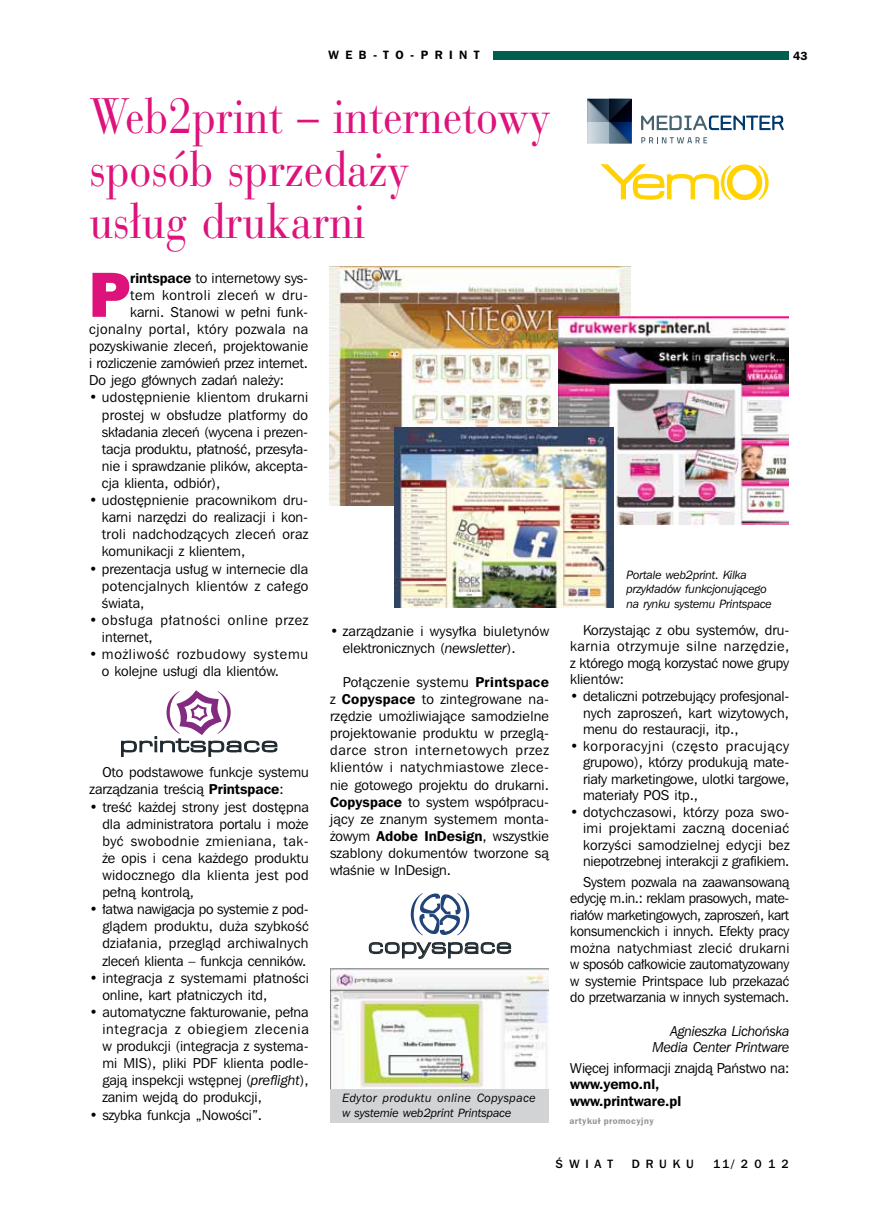
<style>
.page{position:relative;width:872px;height:1217px;background:#fff}
.page>*{position:absolute;margin:0;border:0;box-sizing:border-box;transform-origin:0 0}
.t1{font:800 63.9px "Frankfurt Gothic";color:#dd137b}
.t2{font:48px/52.5px "Parma";color:#dd137b}
.t3{font:22.35px "Eurostile Extended Roman DTC";color:#1e292e}
.t4{font:14.25px/17.1px "Frnk Goth ITC Bk PL";color:#000;text-align:justify}
.t5{font:14.25px/17.1px "Frnk Goth ITC Bk PL";letter-spacing:.055em;color:#000}
.t6{font:italic 14.25px/16.5px "Frnk Goth ITC Bk PL";letter-spacing:-.01em;color:#000;text-align:right}
.t7{font:14.25px/17.1px "Frnk Goth ITC Bk PL";letter-spacing:.05em;color:#000}
.t8{font:14.25px "Frnk Goth ITC Bk PL";letter-spacing:.035em;color:#000}
.t9{font:14.25px/17.1px "Frnk Goth ITC Dm PL";color:#000}
.t10{font:14.25px "Frnk Goth ITC Bk PL";letter-spacing:.04em;color:#000}
.t11{font:italic 12px/14.4px "Frnk Goth ITC Bk PL";letter-spacing:-.01em;color:#000}
.t12{font:italic 12px/14.4px "Frnk Goth ITC Bk PL";letter-spacing:.04em;color:#000}
.t13{font:12px "Frnk Goth ITC Md PL";letter-spacing:.49em;color:#000}
.t14{font:12px "Frnk Goth ITC Dm PL";letter-spacing:.53em;color:#000}
.t15{font:12px "P Franklin Demi A";color:#000}
.t16{font:700 9px "Frankfurt Gothic";letter-spacing:.05em;color:#939598}
.s1{font-family:"Frnk Goth ITC Dm PL"}
.s2{font-style:italic}
</style>
<div class="page">
<div style="left:330px;top:51px;width:459px;height:8px;background:#005f4f"></div>
<div style="left:329px;top:49px;width:163px;height:33px;background:#fff"></div>
<img style="left:331px;top:968px;width:217px;height:120px">
<svg style="left:601px;top:164px;width:167px;height:36px"></svg>
<img style="left:330px;top:267px;width:300px;height:238px">
<img style="left:559px;top:316px;width:229px;height:208px">
<img style="left:395px;top:427px;width:219px;height:180px">
<div style="left:331px;top:1088px;width:217px;height:34px;background:#d1d3d4"></div>
<svg style="left:121px;top:690px;width:156px;height:66px"></svg>
<svg style="left:369px;top:893px;width:142px;height:66px"></svg>
<svg style="left:641px;top:115px;width:142px;height:15px"></svg>
<svg style="left:641px;top:137px;width:66px;height:6px"></svg>
<svg style="left:587px;top:99px;width:44px;height:44px;background:#506379"></svg>
<p class="t14" style="left:329px;top:47px;width:152px">WEB-TO-PRINT</p>
<p class="t15" style="left:793px;top:49px;width:16px">43</p>
<h2 class="t2" style="left:89px;top:90px;width:462px">Web2print – internetowy sposób sprzedaży<br>usług drukarni</h2>
<h1 class="t1" style="left:89px;top:256px;width:43px">P</h1>
<p class="t4" style="left:130px;top:269px;width:179px"><span class="s1">rintspace</span> to internetowy sys-</p>
<p class="t10" style="left:130px;top:286px;width:179px">tem kontroli zleceń w dru-</p>
<p class="t4" style="left:130px;top:303px;width:179px">karni. Stanowi w pełni funk-</p>
<p class="t8" style="left:89px;top:320px;width:221px">cjonalny portal, który pozwala na</p>
<p class="t4" style="left:89px;top:337px;width:221px">pozyskiwanie zleceń, projektowanie</p>
<p class="t4" style="left:89px;top:354px;width:220px">i rozliczenie zamówień przez internet.</p>
<p class="t4" style="left:89px;top:371px;width:196px">Do jego głównych zadań należy:</p>
<p class="t4" style="left:102px;top:388px;width:208px;text-indent:-13px">• udostępnienie klientom drukarni prostej w obsłudze platformy do składania zleceń (wycena i prezen&shy;tacja produktu, płatność, przesyła&shy;nie i sprawdzanie plików, akcepta&shy;cja klienta, odbiór),</p>
<p class="t4" style="left:102px;top:491px;width:208px;text-indent:-13px">• udostępnienie pracownikom dru&shy;karni narzędzi do realizacji i kon&shy;troli nadchodzących zleceń oraz komunikacji z klientem,</p>
<p class="t4" style="left:102px;top:559px;width:208px;text-indent:-13px">• prezentacja usług w internecie dla potencjalnych klientów z całego świata,</p>
<p class="t7" style="left:102px;top:611px;width:208px;text-indent:-13px">• obsługa płatności online przez internet,</p>
<p class="t5" style="left:102px;top:645px;width:208px;text-indent:-13px">• możliwość rozbudowy systemu o kolejne usługi dla klientów.</p>
<p class="t4" style="left:90px;top:763px;width:221px;text-indent:13px">Oto podstawowe funkcje systemu zarządzania treścią <span class="s1">Printspace</span>:</p>
<p class="t4" style="left:102px;top:797px;width:208px;text-indent:-13px">• treść każdej strony jest dostępna dla administratora portalu i może być swobodnie zmieniana, tak&shy;że opis i cena każdego produktu widocznego dla klienta jest pod pełną kontrolą,</p>
<p class="t4" style="left:102px;top:900px;width:208px;text-indent:-13px">• łatwa nawigacja po systemie z pod&shy;glądem produktu, duża szybkość działania, przegląd archiwalnych zleceń klienta – funkcja cenników.</p>
<p class="t4" style="left:102px;top:968px;width:208px;text-indent:-13px">• integracja z systemami płatności online, kart płatniczych itd,</p>
<p class="t4" style="left:102px;top:1002px;width:208px;text-indent:-13px">• automatyczne fakturowanie, pełna integracja z obiegiem zlecenia w produkcji (integracja z systema&shy;mi MIS), pliki PDF klienta podle&shy;gają inspekcji wstępnej (<span class="s2">preflight</span>), zanim wejdą do produkcji,</p>
<p class="t4" style="left:90px;top:1105px;width:174px">• szybka funkcja „Nowości”.</p>
<p class="t4" style="left:343px;top:621px;width:208px;text-indent:-13px">• zarządzanie i wysyłka biuletynów elektronicznych (<span class="s2">newsletter</span>).</p>
<p class="t4" style="left:330px;top:673px;width:220px;text-indent:13px">Połączenie systemu <span class="s1">Printspace </span>z <span class="s1">Copyspace</span> to zintegrowane na&shy;rzędzie umożliwiające samodzielne projektowanie produktu w przeglą&shy;darce stron internetowych przez klientów i natychmiastowe zlece&shy;nie gotowego projektu do drukarni.<br><span class="s1">Copyspace</span> to system współpracu&shy;jący ze znanym systemem monta&shy;żowym <span class="s1">Adobe InDesign</span>, wszystkie szablony dokumentów tworzone są właśnie w InDesign.</p>
<h3 class="t3" style="left:368px;top:934px;width:146px">copyspace</h3>
<p class="t12" style="left:342px;top:1090px;width:195px">Edytor produktu online Copyspace w systemie web2print Printspace</p>
<p class="t11" style="left:626px;top:567px;width:147px">Portale web2print. Kilka przykładów funkcjonującego na rynku systemu Printspace</p>
<p class="t4" style="left:570px;top:621px;width:221px;line-height:16.5px;text-indent:13px">Korzystając z obu systemów, dru&shy;karnia otrzymuje silne narzędzie, z którego mogą korzystać nowe grupy klientów:</p>
<p class="t4" style="left:583px;top:687px;width:208px;line-height:16.5px;text-indent:-13px">• detaliczni potrzebujący profesjonal&shy;nych zaproszeń, kart wizytowych, menu do restauracji, itp.,</p>
<p class="t4" style="left:583px;top:737px;width:208px;line-height:16.5px;text-indent:-13px">• korporacyjni (często pracujący grupowo), którzy produkują mate&shy;riały marketingowe, ulotki targowe, materiały POS itp.,</p>
<p class="t4" style="left:583px;top:803px;width:208px;line-height:16.5px;text-indent:-13px">• dotychczasowi, którzy poza swo&shy;imi projektami zaczną doceniać korzyści samodzielnej edycji bez niepotrzebnej interakcji z grafikiem.</p>
<p class="t4" style="left:570px;top:873px;width:221px;line-height:16.5px;text-indent:13px">System pozwala na zaawansowaną edycję m.in.: reklam prasowych, mate&shy;riałów marketingowych, zaproszeń, kart konsumenckich i innych. Efekty pracy można natychmiast zlecić drukarni w sposób całkowicie zautomatyzowany w systemie Printspace lub przekazać do przetwarzania w innych systemach.</p>
<p class="t6" style="left:652px;top:1021px;width:138px">Agnieszka Lichońska<br>Media Center Printware</p>
<p class="t4" style="left:570px;top:1058px;width:220px">Więcej informacji znajdą Państwo na:</p>
<p class="t9" style="left:570px;top:1075px;width:113px">www.yemo.nl, www.printware.pl</p>
<p class="t16" style="left:569px;top:1115px;width:86px">artykuł promocyjny</p>
<p class="t13" style="left:555px;top:1155px;width:59px">śWIAT</p>
<p class="t13" style="left:632px;top:1155px;width:63px">DRUKU</p>
<p class="t13" style="left:713px;top:1155px;width:77px">11/2012</p>
</div>
